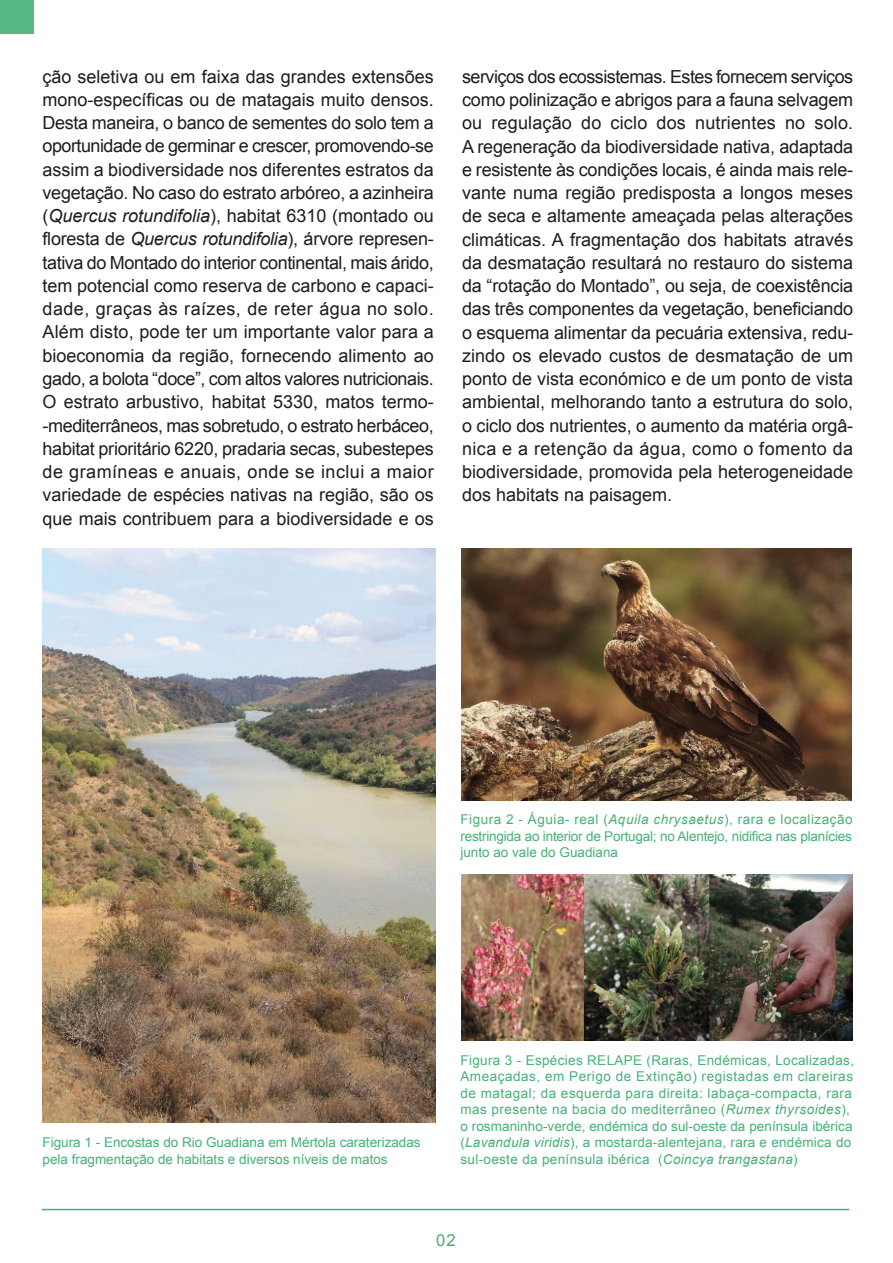
<style>
.page{position:relative;width:893px;height:1263px;background:#fff}
.page>*{position:absolute;margin:0;border:0;box-sizing:border-box;transform-origin:0 0}
.t1{font:18px/23.2px "Arial";color:#1d1d1b;text-align:justify}
.t2{font:16.65px "Arial";color:#46b076}
.t3{font:13.5px/16.5px "Arial";letter-spacing:.02em;color:#46b076;text-align:justify}
.t4{font:13.5px/16.5px "Arial";color:#46b076}
.s1{font-style:italic}
</style>
<div class="page">
<div style="left:0;top:0;width:34px;height:34px;background:#58b883"></div>
<hr style="left:42px;top:1209px;width:807px;height:1px;background:#46b076">
<img style="left:42px;top:548px;width:394px;height:575px">
<img style="left:461px;top:874px;width:392px;height:166px">
<img style="left:461px;top:548px;width:390px;height:252px">
<p class="t1" style="left:43px;top:65px;width:393px">ção seletiva ou em faixa das grandes extensões mono-específicas ou de matagais muito densos.<br>Desta maneira, o banco de sementes do solo tem a oportunidade de germinar e crescer, promovendo-se assim a biodiversidade nos diferentes estratos da vegetação. No caso do estrato arbóreo, a azinheira (<span class="s1">Quercus rotundifolia</span>), habitat 6310 (montado ou floresta de <span class="s1">Quercus rotundifolia</span>), árvore represen&shy;tativa do Montado do interior continental, mais árido, tem potencial como reserva de carbono e capaci&shy;dade, graças às raízes, de reter água no solo.<br>Além disto, pode ter um importante valor para a bioeconomia da região, fornecendo alimento ao gado, a bolota “doce”, com altos valores nutricionais.<br>O estrato arbustivo, habitat 5330, matos termo--mediterrâneos, mas sobretudo, o estrato herbáceo, habitat prioritário 6220, pradaria secas, subestepes de gramíneas e anuais, onde se inclui a maior variedade de espécies nativas na região, são os que mais contribuem para a biodiversidade e os</p>
<p class="t1" style="left:462px;top:65px;width:393px">serviços dos ecossistemas. Estes fornecem serviços como polinização e abrigos para a fauna selvagem ou regulação do ciclo dos nutrientes no solo.<br>A regeneração da biodiversidade nativa, adaptada e resistente às condições locais, é ainda mais rele&shy;vante numa região predisposta a longos meses de seca e altamente ameaçada pelas alterações climáticas. A fragmentação dos habitats através da desmatação resultará no restauro do sistema da “rotação do Montado”, ou seja, de coexistência das três componentes da vegetação, beneficiando o esquema alimentar da pecuária extensiva, redu&shy;zindo os elevado custos de desmatação de um ponto de vista económico e de um ponto de vista ambiental, melhorando tanto a estrutura do solo, o ciclo dos nutrientes, o aumento da matéria orgâ&shy;nica e a retenção da água, como o fomento da biodiversidade, promovida pela heterogeneidade dos habitats na paisagem.</p>
<p class="t3" style="left:460px;top:811px;width:394px">Figura 2 - Águia- real (<span class="s1">Aquila chrysaetus</span>), rara e localização restringida ao interior de Portugal; no Alentejo, nidifica nas planícies junto ao vale do Guadiana</p>
<p class="t4" style="left:43px;top:1134px;width:380px">Figura 1 - Encostas do Rio Guadiana em Mértola caraterizadas pela fragmentação de habitats e diversos níveis de matos</p>
<p class="t3" style="left:460px;top:1052px;width:395px;text-align:left">Figura 3 - Espécies RELAPE (Raras, Endémicas, Localizadas, Ameaçadas, em Perigo de Extinção) registadas em clareiras de matagal; da esquerda para direita: labaça-compacta, rara mas presente na bacia do mediterrâneo (<span class="s1">Rumex thyrsoides</span>), o rosmaninho-verde, endémica do sul-oeste da península ibérica (<span class="s1">Lavandula viridis</span>), a mostarda-alentejana, rara e endémica do sul-oeste da península ibérica (<span class="s1">Coincya trangastana</span>)</p>
<p class="t2" style="left:436px;top:1229px;width:21px">02</p>
</div>
